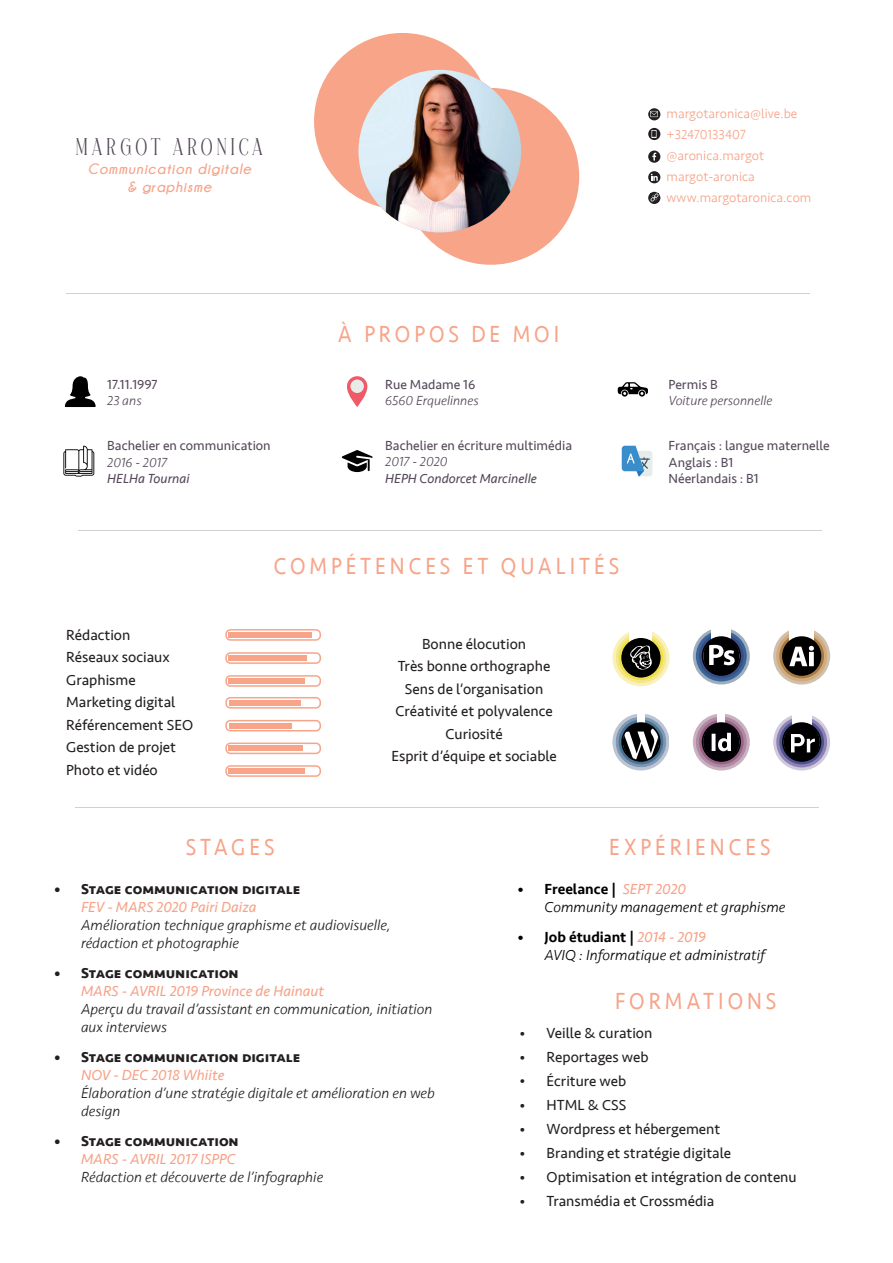
<style>
.page{position:relative;width:893px;height:1263px;background:#fff}
.page>*{position:absolute;margin:0;border:0;box-sizing:border-box;transform-origin:0 0}
.t1{font:24px "Seravek";letter-spacing:.19em;color:#f7a489;scale:.87 1}
.t2{font:24px "Brilliantly DEMO";letter-spacing:.19em;color:#55485a;scale:.87 1}
.t3{font:15px/22.5px "Seravek";color:#231f20;text-align:center}
.t4{font:italic 300 15px/18px "Seravek";color:#231f20}
.t5{font:italic 300 15px/18px "Seravek";color:#000001}
.t6{font:700 15px "Seravek";color:#231f20}
.t7{font:italic 15px "Seravek";color:#f7a389}
.t8{font:italic 700 15px/18px "Champagne&Limousines";letter-spacing:.06em;color:#f7a489;text-align:center}
.t9{font:13.5px/16.2px "Seravek";color:#55485a}
.t10{font:300 13.5px/21px "Seravek";color:#f7a489}
.t11{font:italic 300 13.5px "Seravek";color:#55485a}
.t12{font:italic 13.5px "Seravek";color:#55485a}
.s1{font-weight:500;font-style:normal}
.s2{font-weight:400;color:#f7a389}
</style>
<div class="page">
<div style="left:314px;top:33px;width:177px;height:177px;background:#f7a489;border-radius:50%"></div>
<div style="left:402px;top:88px;width:177px;height:177px;background:#f7a489;border-radius:50%"></div>
<img style="left:358px;top:70px;width:163px;height:162px;border-radius:81px">
<hr style="left:66px;top:293px;width:744px;height:1px;background:#d1d2d0">
<hr style="left:78px;top:530px;width:743px;height:1px;background:#d1d2d0">
<hr style="left:75px;top:807px;width:743px;height:1px;background:#d1d2d0">
<svg style="left:693px;top:627px;width:57px;height:57px"></svg>
<div style="left:696px;top:631px;width:51px;height:50px;background:#38669a;border-radius:50%"></div>
<div style="left:699px;top:634px;width:45px;height:44px;background:#3b4d84;border-radius:50%"></div>
<div style="left:712px;top:627px;width:19px;height:15px;background:#fff"></div>
<svg style="left:702px;top:636px;width:39px;height:40px"></svg>
<svg style="left:703px;top:638px;width:36px;height:36px"></svg>
<svg style="left:693px;top:713px;width:57px;height:57px"></svg>
<div style="left:696px;top:717px;width:51px;height:50px;background:#ae8aa2;border-radius:50%"></div>
<svg style="left:699px;top:720px;width:45px;height:44px"></svg>
<div style="left:717px;top:713px;width:8px;height:15px;background:#fff"></div>
<svg style="left:702px;top:722px;width:39px;height:40px"></svg>
<svg style="left:703px;top:723px;width:36px;height:38px"></svg>
<svg style="left:612px;top:714px;width:57px;height:56px"></svg>
<svg style="left:773px;top:713px;width:57px;height:57px"></svg>
<svg style="left:776px;top:717px;width:51px;height:50px"></svg>
<svg style="left:779px;top:720px;width:45px;height:44px"></svg>
<div style="left:792px;top:713px;width:19px;height:15px;background:#fff"></div>
<svg style="left:782px;top:722px;width:39px;height:40px"></svg>
<svg style="left:783px;top:723px;width:37px;height:38px"></svg>
<svg style="left:773px;top:627px;width:57px;height:57px"></svg>
<svg style="left:776px;top:631px;width:51px;height:50px"></svg>
<svg style="left:779px;top:634px;width:45px;height:44px"></svg>
<div style="left:789px;top:627px;width:25px;height:15px;background:#fff"></div>
<svg style="left:782px;top:636px;width:39px;height:40px"></svg>
<div style="left:783px;top:637px;width:37px;height:38px;background:#000001;border-radius:50%"></div>
<svg style="left:789px;top:646px;width:25px;height:20px"></svg>
<svg style="left:612px;top:631px;width:57px;height:55px"></svg>
<svg style="left:225px;top:765px;width:96px;height:12px"></svg>
<svg style="left:225px;top:742px;width:96px;height:12px"></svg>
<svg style="left:225px;top:720px;width:96px;height:11px"></svg>
<svg style="left:225px;top:697px;width:96px;height:12px"></svg>
<svg style="left:225px;top:675px;width:96px;height:12px"></svg>
<svg style="left:225px;top:652px;width:96px;height:12px"></svg>
<svg style="left:225px;top:629px;width:96px;height:12px"></svg>
<div style="left:229px;top:768px;width:76px;height:6px;background:#f7a489"></div>
<div style="left:229px;top:745px;width:74px;height:6px;background:#f7a489"></div>
<div style="left:229px;top:723px;width:62px;height:6px;background:#f7a489"></div>
<div style="left:229px;top:700px;width:72px;height:6px;background:#f7a489"></div>
<div style="left:229px;top:678px;width:76px;height:6px;background:#f7a489"></div>
<div style="left:229px;top:655px;width:78px;height:6px;background:#f7a489"></div>
<div style="left:229px;top:632px;width:83px;height:6px;background:#f7a489"></div>
<svg style="left:65px;top:376px;width:31px;height:31px"></svg>
<svg style="left:63px;top:446px;width:31px;height:31px"></svg>
<svg style="left:347px;top:376px;width:20px;height:31px"></svg>
<div style="left:350px;top:379px;width:14px;height:14px;background:#e8ece8;border-radius:50%"></div>
<svg style="left:342px;top:450px;width:31px;height:22px"></svg>
<svg style="left:622px;top:446px;width:30px;height:30px"></svg>
<svg style="left:618px;top:382px;width:30px;height:15px"></svg>
<svg style="left:648px;top:108px;width:12px;height:12px"></svg>
<svg style="left:651px;top:111px;width:7px;height:7px"></svg>
<div style="left:648px;top:128px;width:12px;height:12px;background:#231f20;border-radius:50%"></div>
<svg style="left:651px;top:130px;width:6px;height:8px"></svg>
<svg style="left:648px;top:151px;width:12px;height:12px"></svg>
<svg style="left:652px;top:153px;width:4px;height:8px"></svg>
<svg style="left:648px;top:171px;width:12px;height:12px"></svg>
<svg style="left:648px;top:192px;width:12px;height:12px"></svg>
<svg style="left:651px;top:174px;width:7px;height:7px"></svg>
<svg style="left:650px;top:194px;width:8px;height:8px"></svg>
<h1 class="t2" style="left:76px;top:133px;width:217px">MARGOT ARONICA</h1>
<p class="t8" style="left:88px;top:159px;width:165px">Communication digitale &amp; graphisme</p>
<p class="t9" style="left:107px;top:376px;width:52px">17.11.1997</p>
<p class="t11" style="left:107px;top:392px;width:36px">23 ans</p>
<p class="t9" style="left:107px;top:438px;width:165px">Bachelier en communication</p>
<p class="t11" style="left:107px;top:454px;width:61px">2016 - 2017</p>
<p class="t12" style="left:107px;top:467px;width:84px">HELHa Tournai</p>
<h1 class="t1" style="left:338px;top:315px;width:256px">À PROPOS DE MOI</h1>
<p class="t9" style="left:385px;top:376px;width:92px">Rue Madame 16</p>
<p class="t11" style="left:385px;top:392px;width:95px">6560 Erquelinnes</p>
<p class="t9" style="left:385px;top:438px;width:188px">Bachelier en écriture multimédia</p>
<p class="t11" style="left:385px;top:454px;width:64px">2017 - 2020</p>
<p class="t12" style="left:385px;top:467px;width:153px">HEPH Condorcet Marcinelle</p>
<h1 class="t1" style="left:274px;top:548px;width:399px">COMPÉTENCES ET QUALITÉS</h1>
<p class="t3" style="left:66px;top:623px;width:128px;text-align:left">Rédaction<br>Réseaux sociaux<br>Graphisme<br>Marketing digital<br>Référencement SEO<br>Gestion de projet<br>Photo et vidéo</p>
<p class="t3" style="left:391px;top:633px;width:167px">Bonne élocution<br>Très bonne orthographe<br>Sens de l’organisation<br>Créativité et polyvalence<br>Curiosité<br>Esprit d’équipe et sociable</p>
<p class="t10" style="left:666px;top:103px;width:146px">margotaronica@live.be +32470133407 @aronica.margot margot-aronica www.margotaronica.com</p>
<p class="t9" style="left:668px;top:376px;width:51px">Permis B</p>
<p class="t11" style="left:668px;top:392px;width:105px">Voiture personnelle</p>
<p class="t9" style="left:668px;top:438px;width:163px">Français : langue maternelle<br>Anglais : B1<br>Néerlandais : B1</p>
<h1 class="t1" style="left:186px;top:828px;width:103px">STAGES</h1>
<p class="t6" style="left:54px;top:877px;width:248px">• STAGE COMMUNICATION DIGITALE</p>
<p class="t7" style="left:81px;top:895px;width:177px">FEV - MARS 2020 Pairi Daiza</p>
<p class="t4" style="left:81px;top:916px;width:311px">Amélioration technique graphisme et audiovisuelle, rédaction et photographie</p>
<p class="t6" style="left:54px;top:961px;width:186px">• STAGE COMMUNICATION</p>
<p class="t7" style="left:81px;top:979px;width:245px">MARS - AVRIL 2019 Province de Hainaut</p>
<p class="t4" style="left:81px;top:1000px;width:353px">Aperçu du travail d’assistant en communication, initiation aux interviews</p>
<p class="t6" style="left:54px;top:1045px;width:248px">• STAGE COMMUNICATION DIGITALE</p>
<p class="t7" style="left:81px;top:1063px;width:145px">NOV - DEC 2018 Whiite</p>
<p class="t4" style="left:81px;top:1084px;width:355px">Élaboration d’une stratégie digitale et amélioration en web design</p>
<p class="t6" style="left:54px;top:1129px;width:186px">• STAGE COMMUNICATION</p>
<p class="t7" style="left:81px;top:1147px;width:156px">MARS - AVRIL 2017 ISPPC</p>
<p class="t4" style="left:81px;top:1168px;width:244px">Rédaction et découverte de l’infographie</p>
<h1 class="t1" style="left:609px;top:828px;width:187px">EXPÉRIENCES</h1>
<p class="t5" style="left:545px;top:880px;width:242px;text-indent:-27px"><span class="s1">• Freelance |</span> <span class="s2">SEPT 2020<br></span>Community management et graphisme</p>
<p class="t5" style="left:545px;top:928px;width:222px;text-indent:-27px"><span class="s1">• Job étudiant |</span> <span class="s2">2014 - 2019<br></span>AVIQ : Informatique et administratif</p>
<h1 class="t1" style="left:615px;top:983px;width:187px">FORMATIONS</h1>
<p class="t3" style="left:520px;top:1022px;width:134px">• Veille &amp; curation</p>
<p class="t3" style="left:520px;top:1045px;width:130px;line-height:24px">• Reportages web<br>Écriture web</p>
<p class="t3" style="left:520px;top:1094px;width:108px">• HTML &amp; CSS</p>
<p class="t3" style="left:520px;top:1118px;width:202px">• Wordpress et hébergement</p>
<p class="t3" style="left:520px;top:1142px;width:213px">• Branding et stratégie digitale</p>
<p class="t3" style="left:520px;top:1166px;width:279px">• Optimisation et intégration de contenu</p>
<p class="t3" style="left:520px;top:1190px;width:196px">• Transmédia et Crossmédia</p>
</div>
